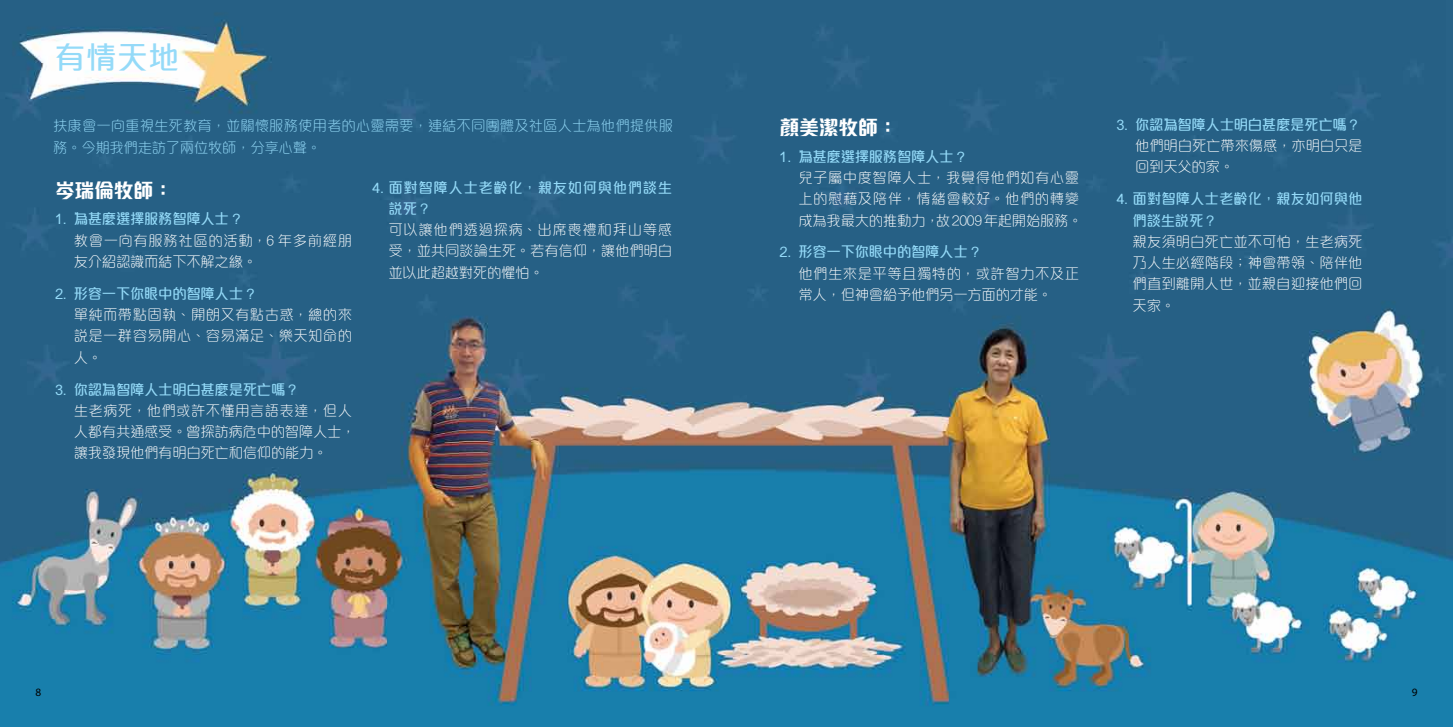
<style>
.page{position:relative;width:1453px;height:727px;background:#fff}
.page>*{position:absolute;margin:0;border:0;box-sizing:border-box;transform-origin:0 0}
.t1{font:500 31.25px "M Elle HK";color:#94daf8}
.t2{font:800 20px "M Elle HK";letter-spacing:-.02em;color:#fff}
.t3{font:300 14.38px/21.2px "M Elle HK";color:#fff;text-align:justify}
.t4{font:300 14.38px/21.2px "M Elle HK";letter-spacing:.03em;color:#fff}
.t5{font:500 14.38px "M Elle HK";letter-spacing:-.02em;color:#94daf8}
.t6{font:300 14.38px/21.2px "M Elle HK";letter-spacing:.005em;color:#94daf8}
.t7{font:300 14.38px/21.2px "M Elle HK";letter-spacing:-.02em;color:#fff}
.t8{font:300 14.38px/21.2px "M Elle HK";letter-spacing:.04em;color:#fff}
.t9{font:500 14.38px/21.2px "M Elle HK";letter-spacing:.045em;color:#94daf8}
.t10{font:500 14.38px/21.2px "M Elle HK";color:#94daf8}
.t11{font:11.25px "Myriad Pro";color:#000}
</style>
<div class="page">
<img style="left:0;top:0;width:1453px;height:726px">
<h1 class="t1" style="left:54px;top:42px;width:126px">有情天地</h1>
<p class="t6" style="left:53px;top:115px;width:621px">扶康會一向重視生死教育，並關懷服務使用者的心靈需要，連結不同團體及社區人士為他們提供服務。今期我們走訪了兩位牧師，分享心聲。</p>
<h2 class="t2" style="left:55px;top:180px;width:120px">岑瑞倫牧師：</h2>
<p class="t5" style="left:55px;top:212px;width:187px">1. 為甚麼選擇服務智障人士 ?</p>
<p class="t8" style="left:74px;top:229px;width:280px">教會一向有服務社區的活動，6 年多前經朋友介紹認識而結下不解之緣。</p>
<p class="t5" style="left:55px;top:286px;width:201px">2. 形容一下你眼中的智障人士 ?</p>
<p class="t3" style="left:74px;top:304px;width:280px">單純而帶點固執、開朗又有點古惑，總的來說是一群容易開心、容易滿足、樂天知命的人。</p>
<p class="t5" style="left:55px;top:382px;width:246px">3. 你認為智障人士明白甚麼是死亡嗎？</p>
<p class="t7" style="left:74px;top:399px;width:283px">生老病死，他們或許不懂用言語表達，但人人都有共通感受。曾探訪病危中的智障人士，讓我發現他們有明白死亡和信仰的能力。</p>
<p class="t9" style="left:388px;top:176px;width:285px;text-indent:-16px">4. 面對智障人士老齡化，親友如何與他們談生說死？</p>
<p class="t3" style="left:388px;top:219px;width:285px">可以讓他們透過探病、出席喪禮和拜山等感受，並共同談論生死。若有信仰，讓他們明白並以此超越對死的懼怕。</p>
<h2 class="t2" style="left:780px;top:117px;width:120px">顏美潔牧師：</h2>
<p class="t5" style="left:780px;top:149px;width:187px">1. 為甚麼選擇服務智障人士 ?</p>
<p class="t4" style="left:798px;top:167px;width:286px">兒子屬中度智障人士，我覺得他們如有心靈上的慰藉及陪伴，情緒會較好。他們的轉變成為我最大的推動力，故2009年起開始服務。</p>
<p class="t5" style="left:780px;top:245px;width:201px">2. 形容一下你眼中的智障人士 ?</p>
<p class="t4" style="left:798px;top:262px;width:282px">他們生來是平等且獨特的，或許智力不及正常人，但神會給予他們另一方面的才能。</p>
<p class="t5" style="left:1116px;top:117px;width:246px">3. 你認為智障人士明白甚麼是死亡嗎？</p>
<p class="t3" style="left:1135px;top:135px;width:229px">他們明白死亡帶來傷感，亦明白只是回到天父的家。</p>
<p class="t10" style="left:1132px;top:188px;width:231px;text-indent:-16px">4. 面對智障人士老齡化，親友如何與他們談生說死？</p>
<p class="t3" style="left:1132px;top:230px;width:231px">親友須明白死亡並不可怕，生老病死乃人生必經階段；神會帶領、陪伴他們直到離開人世，並親自迎接他們回天家。</p>
<p class="t11" style="left:35px;top:684px;width:7px">8</p>
<p class="t11" style="left:1412px;top:684px;width:7px">9</p>
</div>
